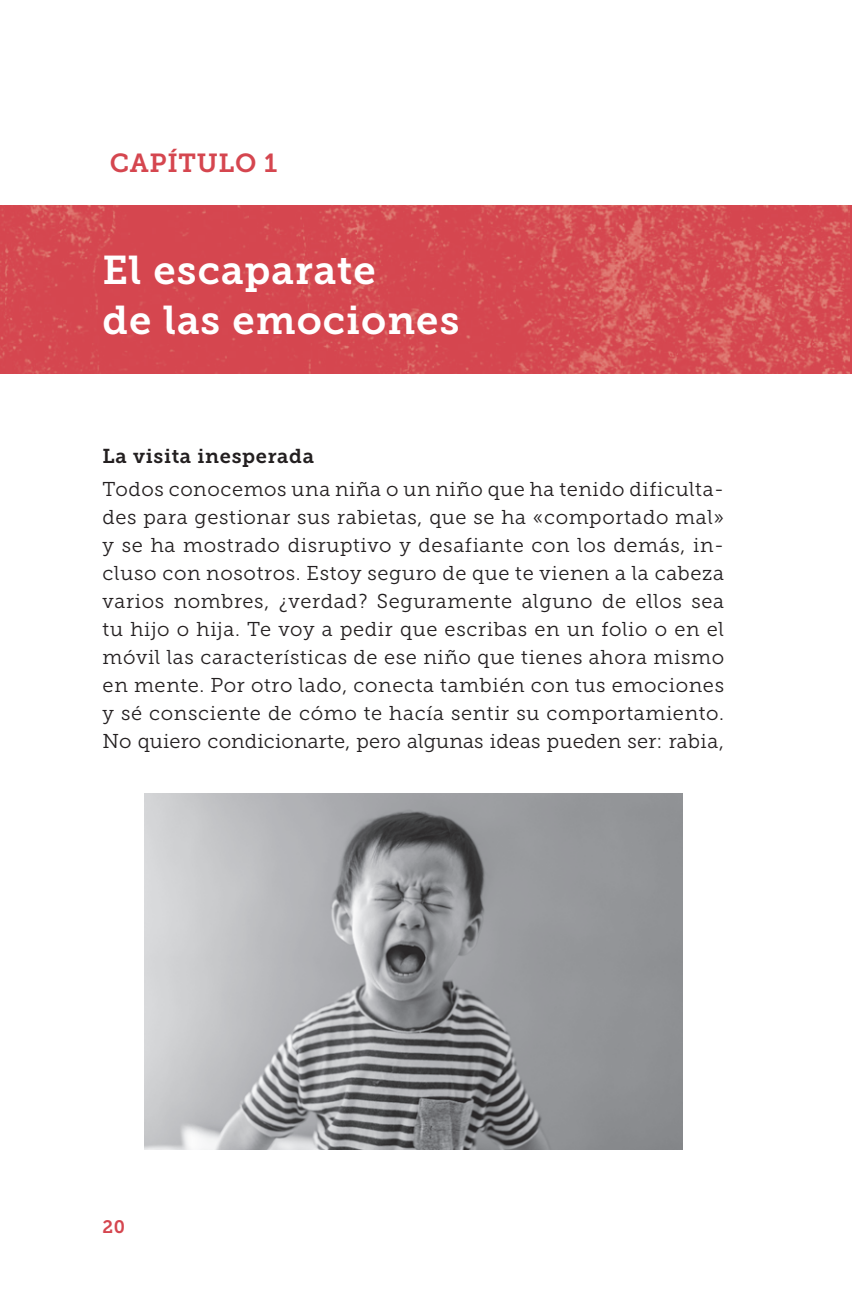
<style>
.page{position:relative;width:852px;height:1304px;background:#fff}
.page>*{position:absolute;margin:0;border:0;box-sizing:border-box;transform-origin:0 0}
.t1{font:40px/50px "Museo Slab 700";letter-spacing:.025em;color:#fff}
.t2{font:26px "Museo Slab 700";letter-spacing:.025em;color:#d5464f}
.t3{font:20px/28px "Museo Slab 300";letter-spacing:.01em;color:#231f20;text-align:justify}
.t4{font:20px "Museo Slab 700";letter-spacing:.035em;color:#231f20}
.t5{font:18px "Museo Slab 700";color:#d5464f}
</style>
<div class="page">
<img style="left:0;top:205px;width:849px;height:168px">
<img style="left:144px;top:793px;width:537px;height:356px">
<h2 class="t2" style="left:110px;top:148px;width:169px">CAPÍTULO 1</h2>
<h1 class="t1" style="left:103px;top:245px;width:358px">El escaparate<br>de las emociones</h1>
<p class="t4" style="left:103px;top:444px;width:213px">La visita inesperada</p>
<p class="t3" style="left:103px;top:475px;width:622px">Todos conocemos una niña o un niño que ha tenido dificulta&shy;des para gestionar sus rabietas, que se ha «comportado mal» y se ha mostrado disruptivo y desafiante con los demás, in&shy;cluso con nosotros. Estoy seguro de que te vienen a la cabeza varios nombres, ¿verdad? Seguramente alguno de ellos sea tu hijo o hija. Te voy a pedir que escribas en un folio o en el móvil las características de ese niño que tienes ahora mismo en mente. Por otro lado, conecta también con tus emociones y sé consciente de cómo te hacía sentir su comportamiento.<br>No quiero condicionarte, pero algunas ideas pueden ser: rabia,</p>
<p class="t5" style="left:103px;top:1216px;width:24px">20</p>
</div>
